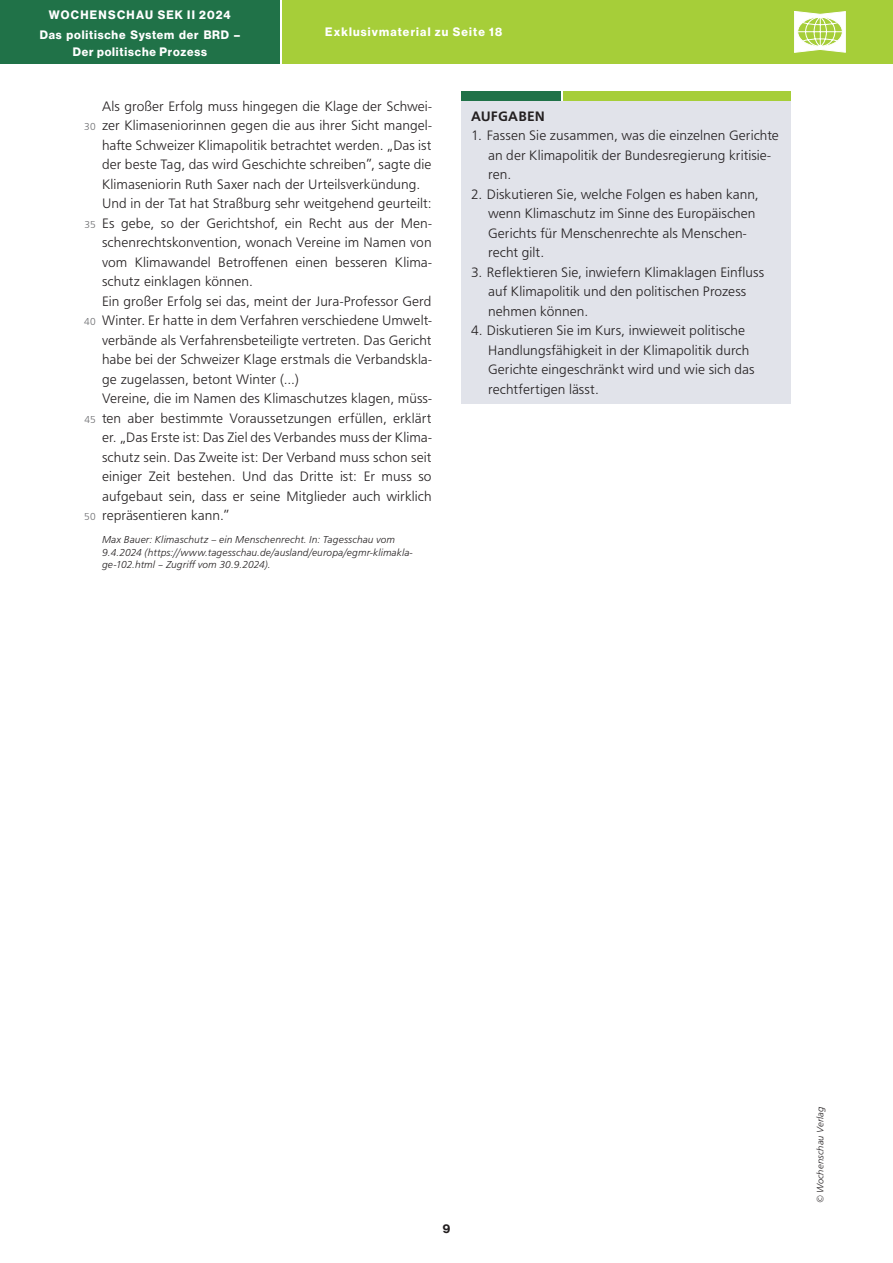
<style>
.page{position:relative;width:893px;height:1263px;background:#fff}
.page>*{position:absolute;margin:0;border:0;box-sizing:border-box;transform-origin:0 0}
.Arbeitsvorschlag_Aufzählung_Ziffern{font:300 14.25px/19.5px "Front Page Pro";letter-spacing:.005em;color:#231f20;text-align:justify}
.Arbeitsvorschl_ÜS{font:500 14.25px "Front Page Pro";letter-spacing:.01em;color:#231f20}
.t1{font:12px/16.5px "N Haas Grotesk DS Std 75 Bd";letter-spacing:.075em;color:#fff;text-align:center}
.t2{font:12px "N Haas Grotesk DS Std 75 Bd";letter-spacing:.1em;color:#fff}
.t3{font:12px "N Haas Grotesk DS Std 75 Bd";letter-spacing:.115em;color:#fff}
.t4{font:12px "N Haas Grotesk DS Std 75 Bd";color:#231f20}
.FT_Quelle_lightitalic_7_8_5{font:italic 300 10.5px/12.8px "Front Page Pro";letter-spacing:.01em;color:#231f20}
.Zeilenzähler_light_7_13{font:300 10.5px "Front Page Pro";color:#6c6d70}
.Methoden_Arbeitsblatt{font:italic 300 9.75px "Front Page Pro";letter-spacing:.01em;color:#231f20}
.s1{font-style:normal}
</style>
<div class="page">
<div style="left:283px;top:0;width:610px;height:64px;background:#a6ce39"></div>
<div style="left:0;top:0;width:280px;height:64px;background:#207248"></div>
<svg style="left:794px;top:11px;width:51px;height:41px"></svg>
<div style="left:461px;top:91px;width:330px;height:312px;background:#e1e3ea"></div>
<hr style="left:560px;top:91px;width:4px;height:10px;background:#fff">
<div style="left:563px;top:91px;width:228px;height:10px;background:#a6ce39"></div>
<div style="left:461px;top:91px;width:100px;height:10px;background:#207248"></div>
<p class="t3" style="left:49px;top:7px;width:183px">WOCHENSCHAU SEK II 2024</p>
<p class="t1" style="left:40px;top:27px;width:202px">Das politische System der BRD –<br>Der politische Prozess</p>
<p class="t2" style="left:325px;top:25px;width:178px">Exklusivmaterial zu Seite 18</p>
<p class="Arbeitsvorschlag_Aufzählung_Ziffern" style="left:102px;top:95px;width:331px">Als großer Erfolg muss hingegen die Klage der Schwei&shy;zer Klimaseniorinnen gegen die aus ihrer Sicht mangel&shy;hafte Schweizer Klimapolitik betrachtet werden. „Das ist der beste Tag, das wird Geschichte schreiben”, sagte die Klimaseniorin Ruth Saxer nach der Urteilsverkündung.</p>
<p class="Arbeitsvorschlag_Aufzählung_Ziffern" style="left:102px;top:193px;width:331px">Und in der Tat hat Straßburg sehr weitgehend geurteilt:<br>Es gebe, so der Gerichtshof, ein Recht aus der Men&shy;schenrechtskonvention, wonach Vereine im Namen von vom Klimawandel Betroffenen einen besseren Klima&shy;schutz einklagen können.</p>
<p class="Arbeitsvorschlag_Aufzählung_Ziffern" style="left:102px;top:290px;width:331px">Ein großer Erfolg sei das, meint der Jura-Professor Gerd Winter. Er hatte in dem Verfahren verschiedene Umwelt&shy;verbände als Verfahrensbeteiligte vertreten. Das Gericht habe bei der Schweizer Klage erstmals die Verbandskla&shy;ge zugelassen, betont Winter (...)</p>
<p class="Arbeitsvorschlag_Aufzählung_Ziffern" style="left:102px;top:388px;width:331px">Vereine, die im Namen des Klimaschutzes klagen, müss&shy;ten aber bestimmte Voraussetzungen erfüllen, erklärt er. „Das Erste ist: Das Ziel des Verbandes muss der Klima&shy;schutz sein. Das Zweite ist: Der Verband muss schon seit einiger Zeit bestehen. Und das Dritte ist: Er muss so aufgebaut sein, dass er seine Mitglieder auch wirklich repräsentieren kann.”</p>
<p class="FT_Quelle_lightitalic_7_8_5" style="left:102px;top:532px;width:312px">Max Bauer: Klimaschutz <span class="s1">–</span> ein Menschenrecht. In: Tagesschau vom<br>9.4.2024 (https://www.tagesschau.de/ausland/europa/egmr-klimakla&shy;ge-102.html – Zugriff vom 30.9.2024).</p>
<p class="Zeilenzähler_light_7_13" style="left:84px;top:119px;width:13px">30</p>
<p class="Zeilenzähler_light_7_13" style="left:84px;top:217px;width:13px">35</p>
<p class="Zeilenzähler_light_7_13" style="left:84px;top:314px;width:13px">40</p>
<p class="Zeilenzähler_light_7_13" style="left:84px;top:412px;width:13px">45</p>
<p class="Zeilenzähler_light_7_13" style="left:84px;top:509px;width:13px">50</p>
<p class="Arbeitsvorschl_ÜS" style="left:471px;top:105px;width:75px">AUFGABEN</p>
<p class="Arbeitsvorschlag_Aufzählung_Ziffern" style="left:488px;top:125px;width:292px;text-align:left;text-indent:-17px">1. Fassen Sie zusammen, was die einzelnen Gerichte an der Klimapolitik der Bundesregierung kritisie&shy;ren.</p>
<p class="Arbeitsvorschlag_Aufzählung_Ziffern" style="left:488px;top:183px;width:272px;text-align:left;text-indent:-17px">2. Diskutieren Sie, welche Folgen es haben kann, wenn Klimaschutz im Sinne des Europäischen Gerichts für Menschenrechte als Menschen&shy;recht gilt.</p>
<p class="Arbeitsvorschlag_Aufzählung_Ziffern" style="left:488px;top:261px;width:277px;text-align:left;text-indent:-17px">3. Reflektieren Sie, inwiefern Klimaklagen Einfluss auf Klimapolitik und den politischen Prozess nehmen können.</p>
<p class="Arbeitsvorschlag_Aufzählung_Ziffern" style="left:488px;top:320px;width:268px;text-align:left;text-indent:-17px">4. Diskutieren Sie im Kurs, inwieweit politische Handlungsfähigkeit in der Klimapolitik durch Gerichte eingeschränkt wird und wie sich das rechtfertigen lässt.</p>
<p class="t4" style="left:443px;top:1222px;width:9px">9</p>
<p class="Methoden_Arbeitsblatt" style="left:813px;top:1203px;width:99px;rotate:-90deg">© Wochenschau Verlag</p>
</div>
